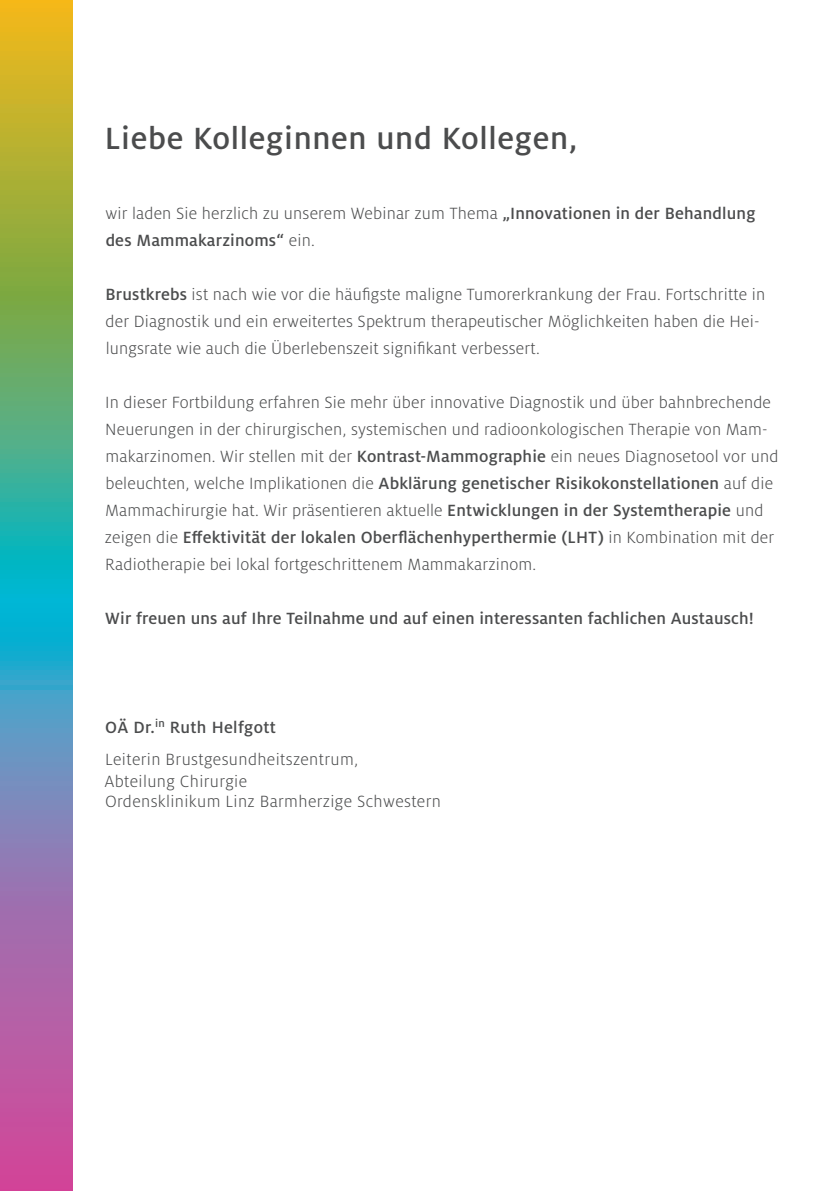
<style>
.page{position:relative;width:840px;height:1191px;background:#fff}
.page>*{position:absolute;margin:0;border:0;box-sizing:border-box;transform-origin:0 0}
.t1{font:500 34px "Milo OT";letter-spacing:.02em;color:#4b4c4d}
.Fließtext_11Pt{font:300 18px/27px "Milo OT";letter-spacing:.01em;color:#4b4c4d}
.Fließtext_11Pt-2{font:500 18px "Milo OT";letter-spacing:.01em;color:#4b4c4d}
.s1{font-weight:500}
</style>
<div class="page">
<svg style="left:0;top:0;width:72px;height:1191px;background:#829488"></svg>
<p class="t1" style="left:105px;top:120px;width:474px">Liebe Kolleginnen und Kollegen,</p>
<p class="Fließtext_11Pt" style="left:105px;top:200px;width:651px">wir laden Sie herzlich zu unserem Webinar zum Thema <span class="s1">„Innovationen in der Behandlung des Mammakarzinoms“</span> ein.</p>
<p class="Fließtext_11Pt" style="left:105px;top:281px;width:661px"><span class="s1">Brustkrebs</span> ist nach wie vor die häufigste maligne Tumorerkrankung der Frau. Fortschritte in der Diagnostik und ein erweitertes Spektrum therapeutischer Möglichkeiten haben die Hei&shy;lungsrate wie auch die Überlebenszeit signifikant verbessert.</p>
<p class="Fließtext_11Pt" style="left:105px;top:389px;width:674px">In dieser Fortbildung erfahren Sie mehr über innovative Diagnostik und über bahnbrechende Neuerungen in der chirurgischen, systemischen und radioonkologischen Therapie von Mam&shy;makarzinomen. Wir stellen mit der <span class="s1">Kontrast-Mammographie</span> ein neues Diagnosetool vor und beleuchten, welche Implikationen die <span class="s1">Abklärung genetischer Risikokonstellationen</span> auf die Mammachirurgie hat. Wir präsentieren aktuelle <span class="s1">Entwicklungen in der Systemtherapie</span> und zeigen die <span class="s1">Effektivität der lokalen Oberflächenhyperthermie (LHT)</span> in Kombination mit der Radiotherapie bei lokal fortgeschrittenem Mammakarzinom.</p>
<p class="Fließtext_11Pt-2" style="left:105px;top:608px;width:649px">Wir freuen uns auf Ihre Teilnahme und auf einen interessanten fachlichen Austausch!</p>
<p class="Fließtext_11Pt-2" style="left:105px;top:717px;width:172px">OÄ Dr.<sup>in</sup> Ruth Helfgott</p>
<p class="Fließtext_11Pt" style="left:105px;top:746px;width:254px">Leiterin Brustgesundheitszentrum,</p>
<p class="Fließtext_11Pt" style="left:104px;top:771px;width:338px;line-height:20px">Abteilung Chirurgie<br>Ordensklinikum Linz Barmherzige Schwestern</p>
</div>
